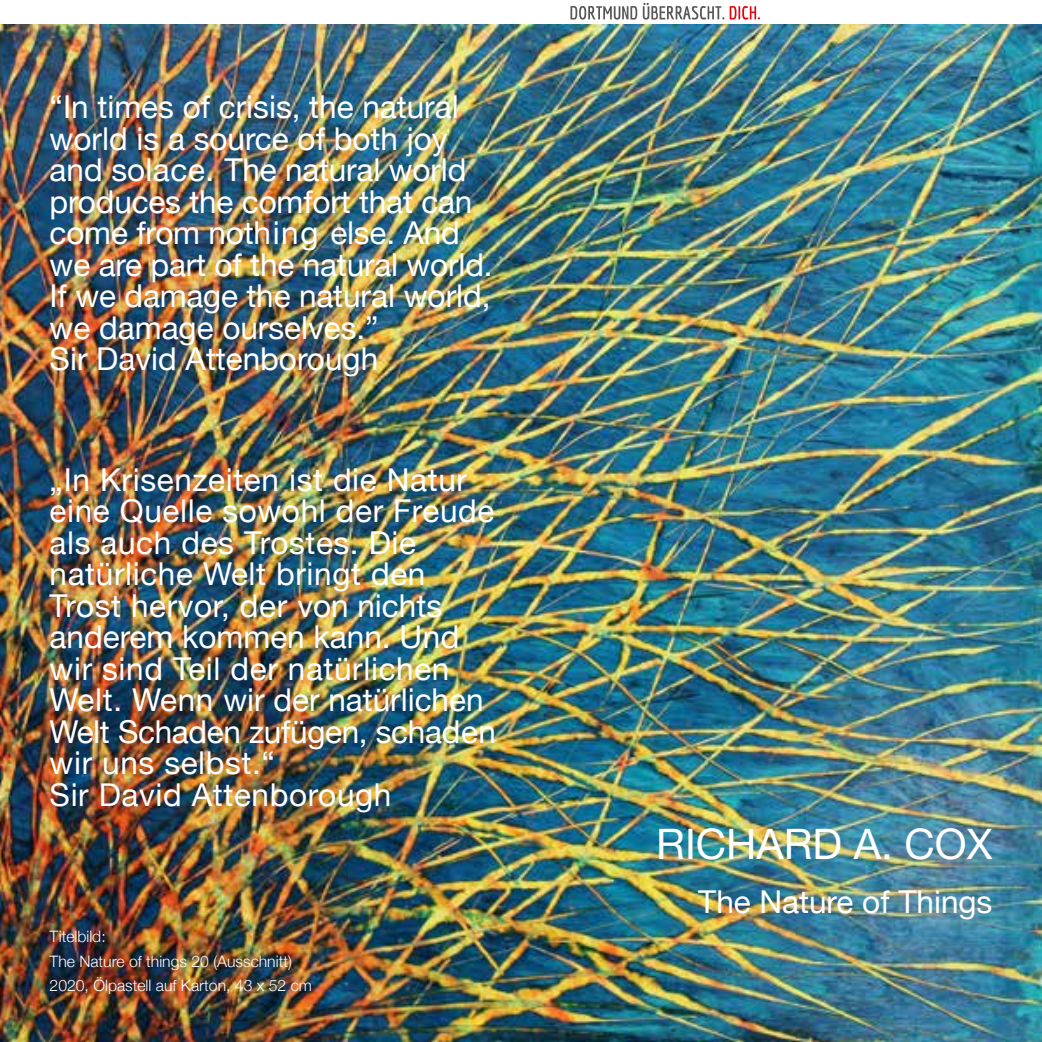
<style>
.page{position:relative;width:1042px;height:1042px;background:#fff}
.page>*{position:absolute;margin:0;border:0;box-sizing:border-box;transform-origin:0 0}
.t1{font:42px "Helvetica Neue";color:#fff}
.t2{font:31.5px/31.5px "Helvetica Neue";letter-spacing:.02em;color:#fff}
.t3{font:31.5px/31.5px "Helvetica Neue";color:#fff}
.t4{font:300 15.75px/24.5px "Helvetica Neue";color:#fff}
</style>
<div class="page">
<svg style="left:570px;top:3px;width:190px;height:17px"></svg>
<img style="left:0;top:25px;width:1042px;height:1017px">
<p class="t3" style="left:50px;top:93px;width:444px">“In times of crisis, the natural world is a source of both joy and solace. The natural world produces the comfort that can come from nothing else. And we are part of the natural world.<br>If we damage the natural world, we damage ourselves.”<br>Sir David Attenborough</p>
<p class="t2" style="left:50px;top:465px;width:448px">„In Krisenzeiten ist die Natur eine Quelle sowohl der Freude als auch des Trostes. Die natürliche Welt bringt den<br>Trost hervor, der von nichts anderem kommen kann. Und wir sind Teil der natürlichen<br>Welt. Wenn wir der natürlichen<br>Welt Schaden zufügen, schaden wir uns selbst.“<br>Sir David Attenborough</p>
<p class="t4" style="left:50px;top:923px;width:264px">Titelbild:<br>The Nature of things 20 (Ausschnitt)<br>2020, Ölpastell auf Karton, 43 x 52 cm</p>
<h1 class="t1" style="left:656px;top:813px;width:338px">RICHARD A. COX</h1>
<p class="t3" style="left:698px;top:888px;width:296px">The Nature of Things</p>
</div>
